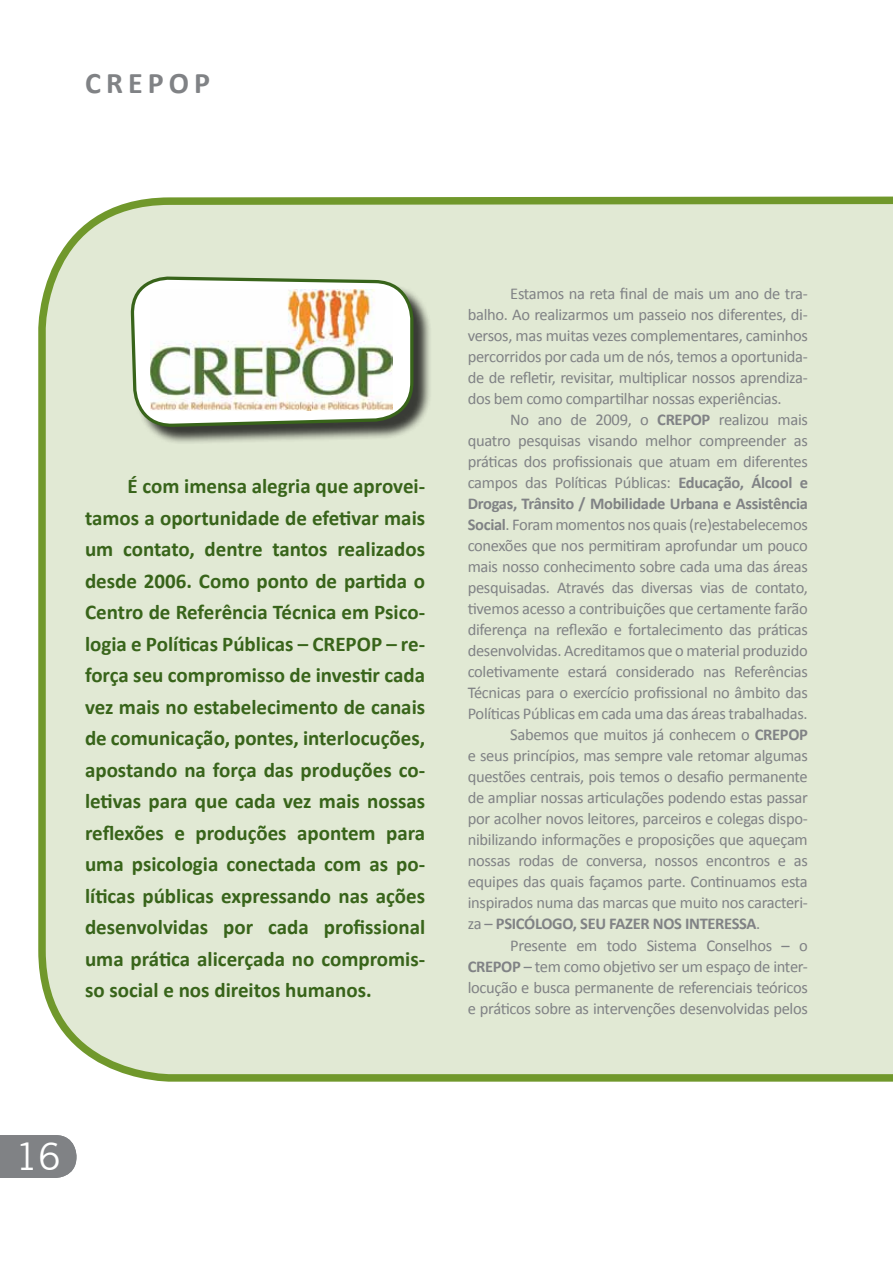
<style>
.page{position:relative;width:893px;height:1263px;background:#fff}
.page>*{position:absolute;margin:0;border:0;box-sizing:border-box;transform-origin:0 0}
.t1{font:37.5px "News Gothic BT";color:#fff}
.t2{font:700 30px "Calibri";letter-spacing:.17em;color:#808285}
.t3{font:700 21px/31.5px "Calibri";color:#38641a;text-align:justify}
.t4{font:16.5px/21px "Calibri";letter-spacing:-.02em;color:#808285;text-align:justify}
.t5{font:700 16.5px "Calibri";letter-spacing:-.02em;color:#808285}
.s1{font-weight:700}
.s2{font-weight:400}
</style>
<div class="page">
<div style="left:38px;top:196px;width:855px;height:886px;background:#e1e9d4"></div>
<div style="left:0;top:1135px;width:76px;height:43px;background:#808285"></div>
<div style="left:133px;top:279px;width:299px;height:166px;background:#000;opacity:.75"></div>
<svg style="left:131px;top:275px;width:284px;height:325px;background:#d5ddc9"></svg>
<img style="left:150px;top:289px;width:242px;height:122px">
<h2 class="t2" style="left:85px;top:64px;width:127px">CREPOP</h2>
<p class="t3" style="left:85px;top:469px;width:342px;text-indent:43px">É com imensa alegria que aprovei&shy;tamos a oportunidade de efetivar mais um contato, dentre tantos realizados desde 2006. Como ponto de partida o Centro de Referência Técnica em Psico&shy;logia e Políticas Públicas – CREPOP – re&shy;força seu compromisso de investir cada vez mais no estabelecimento de canais de comunicação, pontes, interlocuções, apostando na força das produções co&shy;letivas para que cada vez mais nossas reflexões e produções apontem para uma psicologia conectada com as po&shy;líticas públicas expressando nas ações desenvolvidas por cada profissional uma prática alicerçada no compromis&shy;so social e nos direitos humanos.</p>
<p class="t4" style="left:468px;top:282px;width:342px;text-indent:43px">Estamos na reta final de mais um ano de tra&shy;balho. Ao realizarmos um passeio nos diferentes, di&shy;versos, mas muitas vezes complementares, caminhos percorridos por cada um de nós, temos a oportunida&shy;de de refletir, revisitar, multiplicar nossos aprendiza&shy;dos bem como compartilhar nossas experiências.</p>
<p class="t4" style="left:510px;top:409px;width:299px">No ano de 2009, o <span class="s1">CREPOP</span> realizou mais</p>
<p class="t4" style="left:468px;top:430px;width:342px">quatro pesquisas visando melhor compreender as</p>
<p class="t4" style="left:468px;top:451px;width:342px">práticas dos profissionais que atuam em diferentes</p>
<p class="t4" style="left:468px;top:472px;width:342px">campos das Políticas Públicas: <span class="s1">Educação, Álcool e</span></p>
<p class="t5" style="left:468px;top:494px;width:342px">Drogas, Trânsito / Mobilidade Urbana e Assistência</p>
<p class="t4" style="left:468px;top:514px;width:342px"><span class="s1">Social</span>. Foram momentos nos quais (re)estabelecemos</p>
<p class="t4" style="left:468px;top:535px;width:342px">conexões que nos permitiram aprofundar um pouco</p>
<p class="t4" style="left:468px;top:556px;width:342px">mais nosso conhecimento sobre cada uma das áreas</p>
<p class="t4" style="left:468px;top:577px;width:342px">pesquisadas. Através das diversas vias de contato,</p>
<p class="t4" style="left:468px;top:598px;width:342px">tivemos acesso a contribuições que certamente farão</p>
<p class="t4" style="left:468px;top:619px;width:342px">diferença na reflexão e fortalecimento das práticas</p>
<p class="t4" style="left:468px;top:640px;width:341px">desenvolvidas. Acreditamos que o material produzido</p>
<p class="t4" style="left:468px;top:661px;width:342px">coletivamente estará considerado nas Referências</p>
<p class="t4" style="left:468px;top:682px;width:342px">Técnicas para o exercício profissional no âmbito das</p>
<p class="t4" style="left:468px;top:703px;width:341px">Políticas Públicas em cada uma das áreas trabalhadas.</p>
<p class="t4" style="left:510px;top:724px;width:299px">Sabemos que muitos já conhecem o <span class="s1">CREPOP</span></p>
<p class="t4" style="left:468px;top:745px;width:342px">e seus princípios, mas sempre vale retomar algumas</p>
<p class="t4" style="left:468px;top:766px;width:342px">questões centrais, pois temos o desafio permanente</p>
<p class="t4" style="left:468px;top:787px;width:342px">de ampliar nossas articulações podendo estas passar</p>
<p class="t4" style="left:468px;top:808px;width:342px">por acolher novos leitores, parceiros e colegas dispo-</p>
<p class="t4" style="left:468px;top:829px;width:341px">nibilizando informações e proposições que aqueçam</p>
<p class="t4" style="left:468px;top:850px;width:342px">nossas rodas de conversa, nossos encontros e as</p>
<p class="t4" style="left:468px;top:871px;width:342px">equipes das quais façamos parte. Continuamos esta</p>
<p class="t4" style="left:468px;top:892px;width:342px">inspirados numa das marcas que muito nos caracteri-</p>
<p class="t5" style="left:468px;top:914px;width:294px"><span class="s2">za –</span> PSICÓLOGO, SEU FAZER NOS INTERESSA<span class="s2">.</span></p>
<p class="t4" style="left:510px;top:934px;width:299px">Presente em todo Sistema Conselhos – o</p>
<p class="t4" style="left:468px;top:955px;width:342px"><span class="s1">CREPOP</span> – tem como objetivo ser um espaço de inter-</p>
<p class="t4" style="left:468px;top:976px;width:342px">locução e busca permanente de referenciais teóricos</p>
<p class="t4" style="left:468px;top:997px;width:342px">e práticos sobre as intervenções desenvolvidas pelos</p>
<h1 class="t1" style="left:16px;top:1132px;width:47px">16</h1>
</div>
